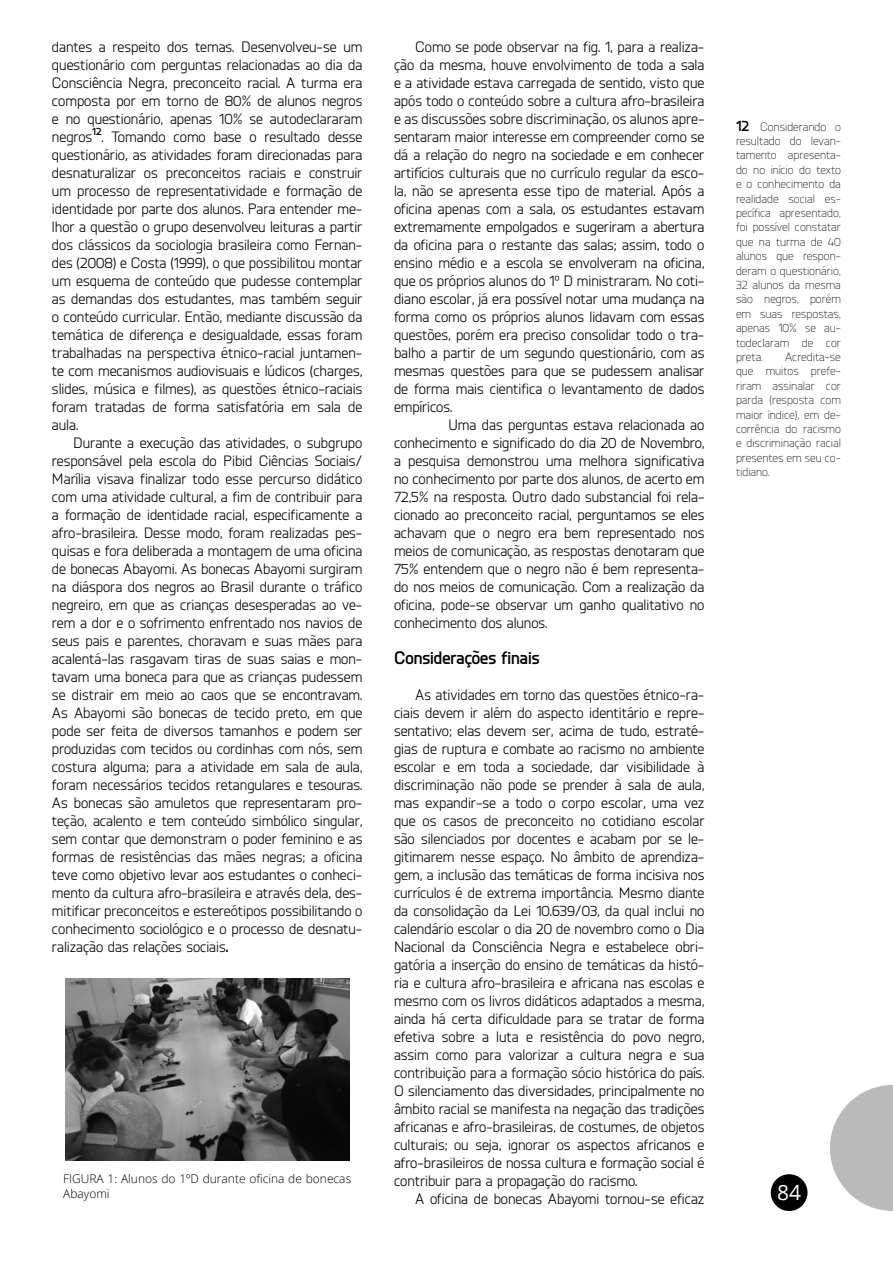
<style>
.page{position:relative;width:893px;height:1263px;background:#fff}
.page>*{position:absolute;margin:0;border:0;box-sizing:border-box;transform-origin:0 0}
.t1{font:21px "Open Sans";color:#fff}
.t2{font:700 18px "Knul";color:#000}
.t3{font:15px/18px "Knul";color:#000;text-align:justify}
.t4{font:300 12px/14.4px "Knul";color:#000;text-align:justify}
.t5{font:300 12px/14.4px "Open Sans";color:#000}
.t6{font:700 10.5px "Knul";color:#000}
.s1{font-weight:700}
.s2{font-weight:700;font-size:15px}
</style>
<div class="page">
<div style="left:771px;top:1174px;width:36px;height:37px;background:#000;border-radius:50%"></div>
<svg style="left:830px;top:1085px;width:63px;height:126px"></svg>
<img style="left:65px;top:978px;width:284px;height:182px">
<p class="t3" style="left:52px;top:37px;width:312px">dantes a respeito dos temas. Desenvolveu-se um questionário com perguntas relacionadas ao dia da Consciência Negra, preconceito racial. A turma era composta por em torno de 80% de alunos negros e no questionário, apenas 10% se autodeclararam negros</p>
<p class="t6" style="left:92px;top:123px;width:11px">12</p>
<p class="t3" style="left:52px;top:127px;width:312px;text-indent:49px">. Tomando como base o resultado desse questionário, as atividades foram direcionadas para desnaturalizar os preconceitos raciais e construir um processo de representatividade e formação de identidade por parte dos alunos. Para entender me&shy;lhor a questão o grupo desenvolveu leituras a partir dos clássicos da sociologia brasileira como Fernan&shy;des (2008) e Costa (1999), o que possibilitou montar um esquema de conteúdo que pudesse contemplar as demandas dos estudantes, mas também seguir o conteúdo curricular. Então, mediante discussão da temática de diferença e desigualdade, essas foram trabalhadas na perspectiva étnico-racial juntamen&shy;te com mecanismos audiovisuais e lúdicos (charges, slides, música e filmes), as questões étnico-raciais foram tratadas de forma satisfatória em sala de aula.</p>
<p class="t3" style="left:52px;top:433px;width:312px;text-indent:21px">Durante a execução das atividades, o subgrupo responsável pela escola do Pibid Ciências Sociais/ Marília visava finalizar todo esse percurso didático com uma atividade cultural, a fim de contribuir para a formação de identidade racial, especificamente a afro-brasileira. Desse modo, foram realizadas pes&shy;quisas e fora deliberada a montagem de uma oficina de bonecas Abayomi. As bonecas Abayomi surgiram na diáspora dos negros ao Brasil durante o tráfico negreiro, em que as crianças desesperadas ao ve&shy;rem a dor e o sofrimento enfrentado nos navios de seus pais e parentes, choravam e suas mães para acalentá-las rasgavam tiras de suas saias e mon&shy;tavam uma boneca para que as crianças pudessem se distrair em meio ao caos que se encontravam.<br>As Abayomi são bonecas de tecido preto, em que pode ser feita de diversos tamanhos e podem ser produzidas com tecidos ou cordinhas com nós, sem costura alguma; para a atividade em sala de aula, foram necessários tecidos retangulares e tesouras.<br>As bonecas são amuletos que representaram pro&shy;teção, acalento e tem conteúdo simbólico singular, sem contar que demonstram o poder feminino e as formas de resistências das mães negras; a oficina teve como objetivo levar aos estudantes o conheci&shy;mento da cultura afro-brasileira e através dela, des&shy;mitificar preconceitos e estereótipos possibilitando o conhecimento sociológico e o processo de desnatu&shy;ralização das relações sociais<span class="s1">.</span></p>
<p class="t5" style="left:63px;top:1171px;width:290px">FIGURA 1: Alunos do 1ºD durante oficina de bonecas<br>Abayomi</p>
<p class="t3" style="left:394px;top:37px;width:312px;text-indent:21px">Como se pode observar na fig. 1, para a realiza&shy;ção da mesma, houve envolvimento de toda a sala e a atividade estava carregada de sentido, visto que após todo o conteúdo sobre a cultura afro-brasileira e as discussões sobre discriminação, os alunos apre&shy;sentaram maior interesse em compreender como se dá a relação do negro na sociedade e em conhecer artifícios culturais que no currículo regular da esco&shy;la, não se apresenta esse tipo de material. Após a oficina apenas com a sala, os estudantes estavam extremamente empolgados e sugeriram a abertura da oficina para o restante das salas; assim, todo o ensino médio e a escola se envolveram na oficina, que os próprios alunos do 1º D ministraram. No coti&shy;diano escolar, já era possível notar uma mudança na forma como os próprios alunos lidavam com essas questões, porém era preciso consolidar todo o tra&shy;balho a partir de um segundo questionário, com as mesmas questões para que se pudessem analisar de forma mais cientifica o levantamento de dados empíricos.</p>
<p class="t3" style="left:394px;top:415px;width:312px;text-indent:54px">Uma das perguntas estava relacionada ao conhecimento e significado do dia 20 de Novembro, a pesquisa demonstrou uma melhora significativa no conhecimento por parte dos alunos, de acerto em 72,5% na resposta. Outro dado substancial foi rela&shy;cionado ao preconceito racial, perguntamos se eles achavam que o negro era bem representado nos meios de comunicação, as respostas denotaram que 75% entendem que o negro não é bem representa&shy;do nos meios de comunicação. Com a realização da oficina, pode-se observar um ganho qualitativo no conhecimento dos alunos.</p>
<p class="t2" style="left:394px;top:645px;width:147px">Considerações finais</p>
<p class="t3" style="left:394px;top:685px;width:312px;text-indent:21px">As atividades em torno das questões étnico-ra&shy;ciais devem ir além do aspecto identitário e repre&shy;sentativo; elas devem ser, acima de tudo, estraté&shy;gias de ruptura e combate ao racismo no ambiente escolar e em toda a sociedade, dar visibilidade à discriminação não pode se prender à sala de aula, mas expandir-se a todo o corpo escolar, uma vez que os casos de preconceito no cotidiano escolar são silenciados por docentes e acabam por se le&shy;gitimarem nesse espaço. No âmbito de aprendiza&shy;gem, a inclusão das temáticas de forma incisiva nos currículos é de extrema importância. Mesmo diante da consolidação da Lei 10.639/03, da qual inclui no calendário escolar o dia 20 de novembro como o Dia Nacional da Consciência Negra e estabelece obri&shy;gatória a inserção do ensino de temáticas da histó&shy;ria e cultura afro-brasileira e africana nas escolas e mesmo com os livros didáticos adaptados a mesma, ainda há certa dificuldade para se tratar de forma efetiva sobre a luta e resistência do povo negro, assim como para valorizar a cultura negra e sua contribuição para a formação sócio histórica do país.<br>O silenciamento das diversidades, principalmente no âmbito racial se manifesta na negação das tradições africanas e afro-brasileiras, de costumes, de objetos culturais; ou seja, ignorar os aspectos africanos e afro-brasileiros de nossa cultura e formação social é contribuir para a propagação do racismo.</p>
<p class="t3" style="left:415px;top:1189px;width:291px">A oficina de bonecas Abayomi tornou-se eficaz</p>
<p class="t4" style="left:736px;top:119px;width:106px"><span class="s2">12</span> Considerando o resultado do levan&shy;tamento apresenta&shy;do no início do texto e o conhecimento da realidade social es&shy;pecífica apresentado, foi possível constatar que na turma de 40 alunos que respon&shy;deram o questionário, 32 alunos da mesma são negros, porém em suas respostas, apenas 10% se au&shy;todeclaram de cor preta.</p>
<p class="t4" style="left:736px;top:349px;width:106px;text-indent:49px">Acredita-se que muitos prefe&shy;riram assinalar cor parda (resposta com maior índice), em de&shy;corrência do racismo e discriminação racial presentes em seu co&shy;tidiano.</p>
<h1 class="t1" style="left:777px;top:1178px;width:26px">84</h1>
</div>
